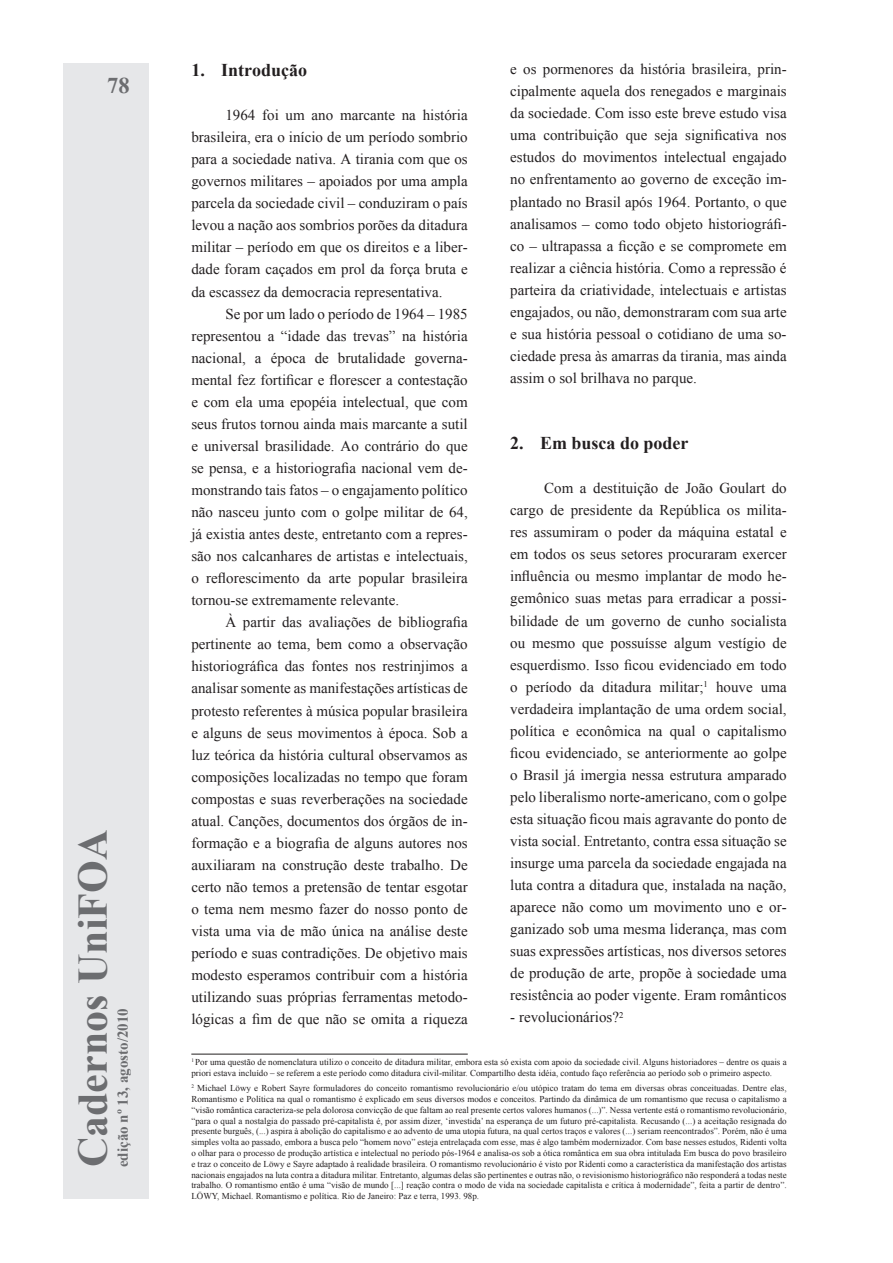
<style>
.page{position:relative;width:893px;height:1263px;background:#fff}
.page>*{position:absolute;margin:0;border:0;box-sizing:border-box;transform-origin:0 0}
.t1{font:700 42px "Times New Roman";color:#6c6d70}
.t2{font:700 22.5px "Times New Roman";color:#6c6d70}
.t3{font:700 18px "Times New Roman";color:#231f20}
.t4{font:15px/22px "Times New Roman";color:#231f20;text-align:justify}
.t5{font:700 15px "Times New Roman";color:#6c6d70}
.t6{font:9px/10.8px "Times New Roman";color:#231f20}
</style>
<div class="page">
<div style="left:64px;top:64px;width:85px;height:1135px;background:#e6e7e9"></div>
<hr style="left:191px;top:1054px;width:277px;height:1px;background:#231f20">
<h2 class="t2" style="left:107px;top:70px;width:24px">78</h2>
<h1 class="t1" style="left:64px;top:1167px;width:339px;rotate:-90deg">Cadernos UniFOA</h1>
<p class="t5" style="left:113px;top:1167px;width:161px;rotate:-90deg">edição nº 13, agosto/2010</p>
<p class="t4" style="left:510px;top:58px;width:278px">e os pormenores da história brasileira, prin&shy;cipalmente aquela dos renegados e marginais da sociedade. Com isso este breve estudo visa uma contribuição que seja significativa nos estudos do movimentos intelectual engajado no enfrentamento ao governo de exceção im&shy;plantado no Brasil após 1964. Portanto, o que analisamos – como todo objeto historiográfi&shy;co – ultrapassa a ficção e se compromete em realizar a ciência história. Como a repressão é parteira da criatividade, intelectuais e artistas engajados, ou não, demonstraram com sua arte e sua história pessoal o cotidiano de uma so&shy;ciedade presa às amarras da tirania, mas ainda assim o sol brilhava no parque.</p>
<p class="t3" style="left:191px;top:57px;width:117px">1. Introdução</p>
<p class="t4" style="left:191px;top:104px;width:278px;text-indent:34px">1964 foi um ano marcante na história brasileira, era o início de um período sombrio para a sociedade nativa. A tirania com que os governos militares – apoiados por uma ampla parcela da sociedade civil – conduziram o país levou a nação aos sombrios porões da ditadura militar – período em que os direitos e a liber&shy;dade foram caçados em prol da força bruta e da escassez da democracia representativa.</p>
<p class="t4" style="left:191px;top:302px;width:278px;text-indent:34px">Se por um lado o período de 1964 – 1985 representou a “idade das trevas” na história nacional, a época de brutalidade governa&shy;mental fez fortificar e florescer a contestação e com ela uma epopéia intelectual, que com seus frutos tornou ainda mais marcante a sutil e universal brasilidade. Ao contrário do que se pensa, e a historiografia nacional vem de&shy;monstrando tais fatos – o engajamento político não nasceu junto com o golpe militar de 64, já existia antes deste, entretanto com a repres&shy;são nos calcanhares de artistas e intelectuais, o reflorescimento da arte popular brasileira tornou-se extremamente relevante.</p>
<p class="t4" style="left:191px;top:611px;width:278px;text-indent:34px">À partir das avaliações de bibliografia pertinente ao tema, bem como a observação historiográfica das fontes nos restrinjimos a analisar somente as manifestações artísticas de protesto referentes à música popular brasileira e alguns de seus movimentos à época. Sob a luz teórica da história cultural observamos as composições localizadas no tempo que foram compostas e suas reverberações na sociedade atual. Canções, documentos dos órgãos de in&shy;formação e a biografia de alguns autores nos auxiliaram na construção deste trabalho. De certo não temos a pretensão de tentar esgotar o tema nem mesmo fazer do nosso ponto de vista uma via de mão única na análise deste período e suas contradições. De objetivo mais modesto esperamos contribuir com a história utilizando suas próprias ferramentas metodo&shy;lógicas a fim de que não se omita a riqueza</p>
<p class="t3" style="left:510px;top:431px;width:180px">2. Em busca do poder</p>
<p class="t4" style="left:510px;top:477px;width:278px;text-indent:34px">Com a destituição de João Goulart do cargo de presidente da República os milita&shy;res assumiram o poder da máquina estatal e em todos os seus setores procuraram exercer influência ou mesmo implantar de modo he&shy;gemônico suas metas para erradicar a possi&shy;bilidade de um governo de cunho socialista ou mesmo que possuísse algum vestígio de esquerdismo. Isso ficou evidenciado em todo o período da ditadura militar;<sup>1</sup> houve uma verdadeira implantação de uma ordem social, política e econômica na qual o capitalismo ficou evidenciado, se anteriormente ao golpe o Brasil já imergia nessa estrutura amparado pelo liberalismo norte-americano, com o golpe esta situação ficou mais agravante do ponto de vista social. Entretanto, contra essa situação se insurge uma parcela da sociedade engajada na luta contra a ditadura que, instalada na nação, aparece não como um movimento uno e or&shy;ganizado sob uma mesma liderança, mas com suas expressões artísticas, nos diversos setores de produção de arte, propõe à sociedade uma resistência ao poder vigente. Eram românticos</p>
<p class="t4" style="left:510px;top:1006px;width:115px">- revolucionários?<sup>2</sup></p>
<p class="t6" style="left:191px;top:1057px;width:597px"><sup>1</sup> Por uma questão de nomenclatura utilizo o conceito de ditadura militar, embora esta só exista com apoio da sociedade civil. Alguns historiadores – dentre os quais a priori estava incluído – se referem a este período como ditadura civil-militar. Compartilho desta idéia, contudo faço referência ao período sob o primeiro aspecto.</p>
<p class="t6" style="left:191px;top:1082px;width:597px;text-align:justify"><sup>2</sup> Michael Löwy e Robert Sayre formuladores do conceito romantismo revolucionário e/ou utópico tratam do tema em diversas obras conceituadas. Dentre elas, Romantismo e Política na qual o romantismo é explicado em seus diversos modos e conceitos. Partindo da dinâmica de um romantismo que recusa o capitalismo a “visão romântica caracteriza-se pela dolorosa convicção de que faltam ao real presente certos valores humanos (...)”. Nessa vertente está o romantismo revolucionário, “para o qual a nostalgia do passado pré-capitalista é, por assim dizer, ‘investida’ na esperança de um futuro pré-capitalista. Recusando (...) a aceitação resignada do presente burguês, (...) aspira à abolição do capitalismo e ao advento de uma utopia futura, na qual certos traços e valores (...) seriam reencontrados”. Porém, não é uma simples volta ao passado, embora a busca pelo “homem novo” esteja entrelaçada com esse, mas é algo também modernizador. Com base nesses estudos, Ridenti volta o olhar para o processo de produção artística e intelectual no período pós-1964 e analisa-os sob a ótica romântica em sua obra intitulada Em busca do povo brasileiro e traz o conceito de Löwy e Sayre adaptado à realidade brasileira. O romantismo revolucionário é visto por Ridenti como a característica da manifestação dos artistas nacionais engajados na luta contra a ditadura militar. Entretanto, algumas delas são pertinentes e outras não, o revisionismo historiográfico não responderá a todas neste trabalho. O romantismo então é uma “visão de mundo [...] reação contra o modo de vida na sociedade capitalista e crítica à modernidade”, feita a partir de dentro”.<br>LÖWY, Michael. Romantismo e política. Rio de Janeiro: Paz e terra, 1993. 98p.</p>
</div>
